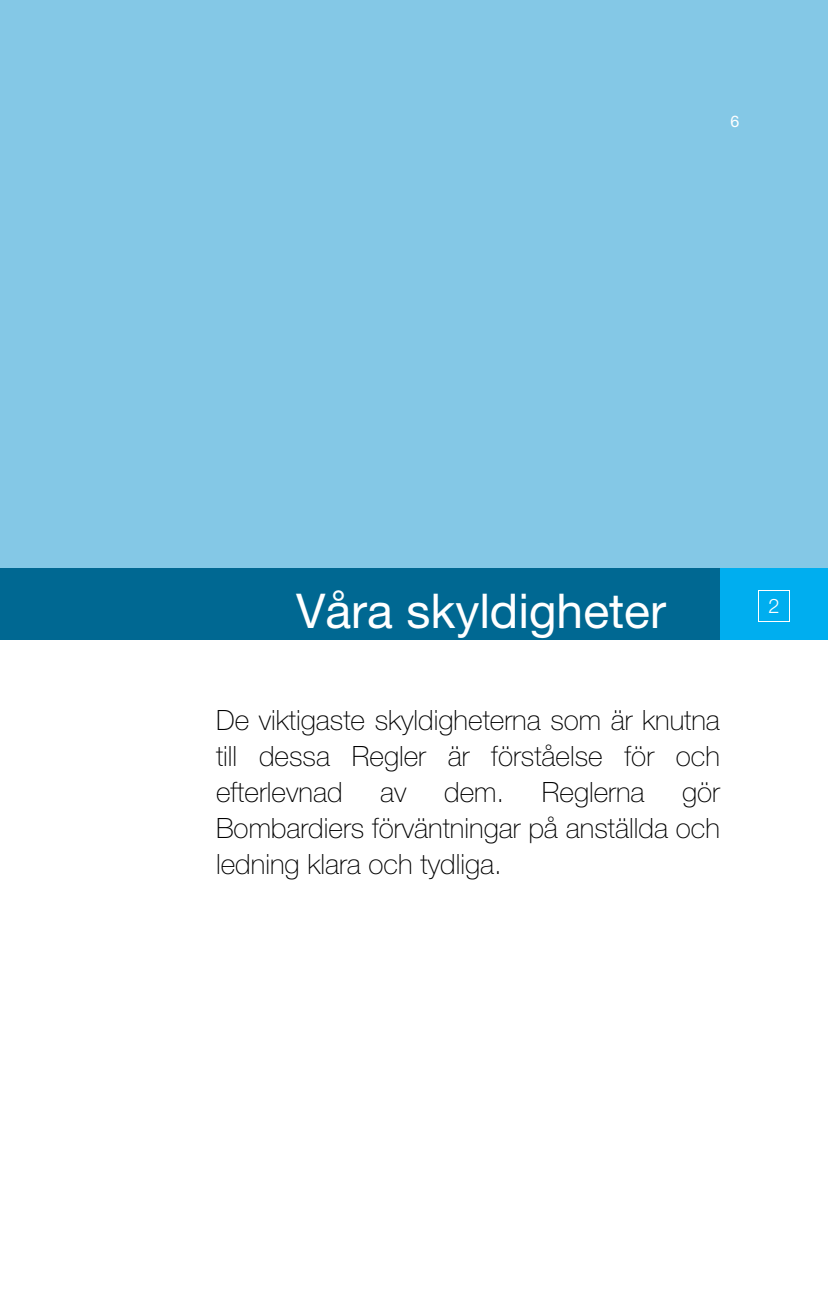
<style>
.page{position:relative;width:828px;height:1296px;background:#fff}
.page>*{position:absolute;margin:0;border:0;box-sizing:border-box;transform-origin:0 0}
.t1{font:48px "Helvetica Neue LT Pro";color:#fff}
.t2{font:100 28px/36px "Helvetica Neue LT Pro";color:#000;text-align:justify}
.t3{font:300 20px "Helvetica Neue LT Pro";color:#fff}
.t4{font:16px "Helvetica Neue LT Pro";color:#fff}
</style>
<div class="page">
<div style="left:0;top:0;width:828px;height:568px;background:#84c8e6"></div>
<div style="left:0;top:568px;width:720px;height:72px;background:#006892"></div>
<div style="left:720px;top:568px;width:108px;height:72px;background:#00aeef"></div>
<div style="left:758px;top:590px;width:32px;height:32px;border:1px solid #fff"></div>
<p class="t4" style="left:731px;top:112px;width:10px">6</p>
<h1 class="t1" style="left:296px;top:582px;width:371px">Våra skyldigheter</h1>
<p class="t2" style="left:216px;top:702px;width:505px">De viktigaste skyldigheterna som är knutna till dessa Regler är förståelse för och efterlevnad</p>
<p class="t2" style="left:380px;top:774px;width:28px">av</p>
<p class="t2" style="left:444px;top:774px;width:62px">dem.</p>
<p class="t2" style="left:542px;top:774px;width:104px">Reglerna</p>
<p class="t2" style="left:216px;top:774px;width:506px;text-indent:466px">gör Bombardiers förväntningar på anställda och ledning klara och tydliga.</p>
<p class="t3" style="left:768px;top:594px;width:13px">2</p>
</div>
